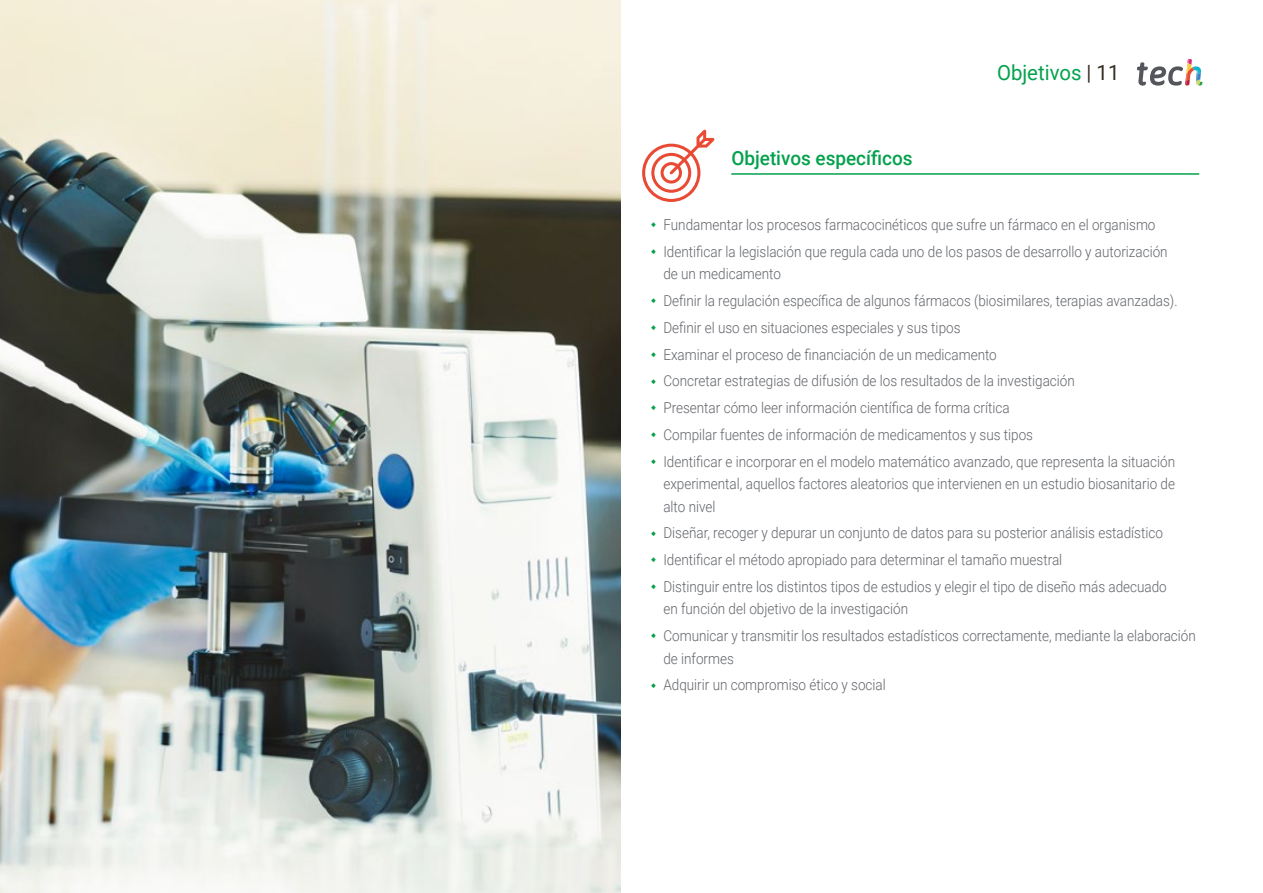
<style>
.page{position:relative;width:1263px;height:893px;background:#fff}
.page>*{position:absolute;margin:0;border:0;box-sizing:border-box;transform-origin:0 0}
.t1{font:21px "Roboto";color:#04a14d}
.t2{font:500 19.5px "Roboto";color:#04a14d}
.t3{font:300 15px/26.7px "Roboto";color:#61646a;scale:.9 1}
.s1{color:#312e20}
</style>
<div class="page">
<svg style="left:642px;top:130px;width:72px;height:72px"></svg>
<hr style="left:731px;top:174px;width:468px;height:1px;background:#04a14d">
<svg style="left:1137px;top:59px;width:65px;height:27px"></svg>
<img style="left:0;top:0;width:621px;height:893px">
<h2 class="t2" style="left:731px;top:144px;width:183px">Objetivos específicos</h2>
<h1 class="t1" style="left:997px;top:57px;width:124px">Objetivos <span class="s1">| 11</span></h1>
<p class="t3" style="left:663px;top:211px;width:562px">Fundamentar los procesos farmacocinéticos que sufre un fármaco en el organismo<br>Identificar la legislación que regula cada uno de los pasos de desarrollo y autorización</p>
<p class="t3" style="left:663px;top:260px;width:573px">de un medicamento<br>Definir la regulación específica de algunos fármacos (biosimilares, terapias avanzadas).<br>Definir el uso en situaciones especiales y sus tipos<br>Examinar el proceso de financiación de un medicamento<br>Concretar estrategias de difusión de los resultados de la investigación<br>Presentar cómo leer información científica de forma crítica<br>Compilar fuentes de información de medicamentos y sus tipos<br>Identificar e incorporar en el modelo matemático avanzado, que representa la situación</p>
<p class="t3" style="left:663px;top:472px;width:570px;line-height:22.5px">experimental, aquellos factores aleatorios que intervienen en un estudio biosanitario de alto nivel</p>
<p class="t3" style="left:663px;top:519px;width:561px">Diseñar, recoger y depurar un conjunto de datos para su posterior análisis estadístico<br>Identificar el método apropiado para determinar el tamaño muestral<br>Distinguir entre los distintos tipos de estudios y elegir el tipo de diseño más adecuado</p>
<p class="t3" style="left:663px;top:595px;width:593px">en función del objetivo de la investigación<br>Comunicar y transmitir los resultados estadísticos correctamente, mediante la elaboración</p>
<p class="t3" style="left:663px;top:644px;width:249px">de informes<br>Adquirir un compromiso ético y social</p>
</div>
